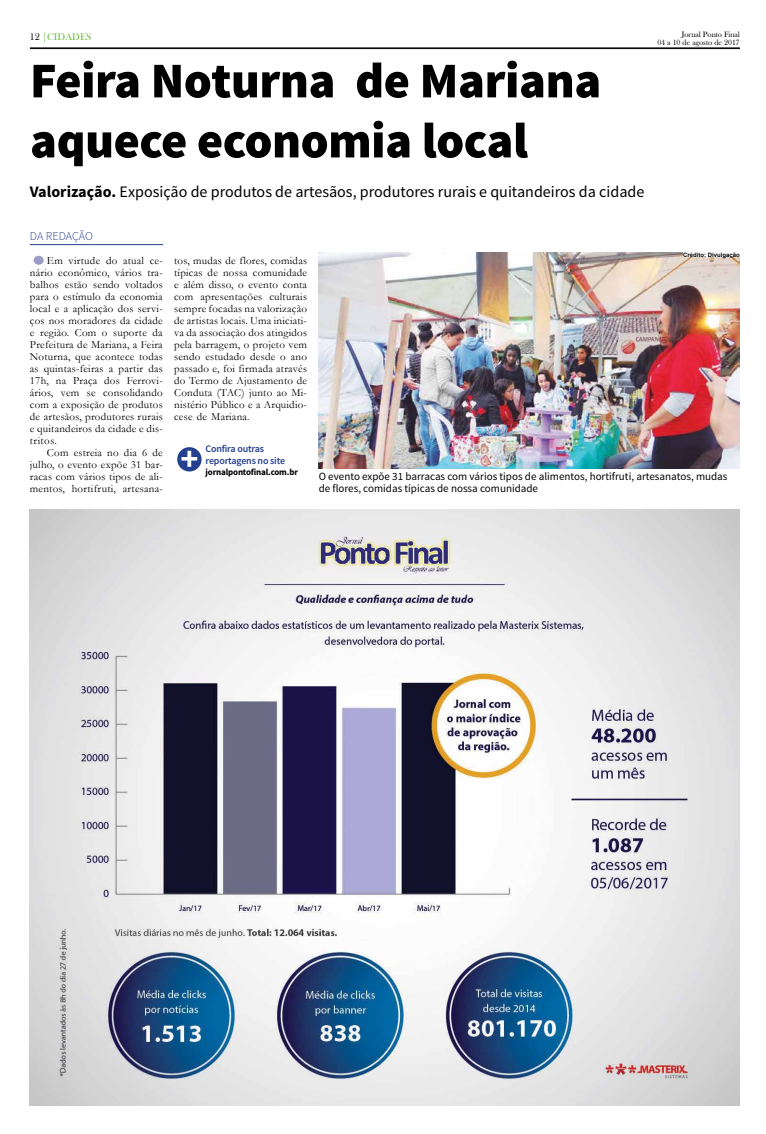
<style>
.page{position:relative;width:766px;height:1134px;background:#fff}
.page>*{position:absolute;margin:0;border:0;box-sizing:border-box;transform-origin:0 0}
.t1{font:900 50px/60.1px "Source Sans Pro";letter-spacing:-.01em;color:#000}
.t2{font:700 34px "Source Sans Pro";color:#fff}
.t3{font:16px "Source Sans Pro";color:#000}
.t4{font:300 12px "Source Sans Pro";letter-spacing:-.01em;color:#25408f}
.t5{font:11px/12px "Garamond";letter-spacing:.02em;color:#000;text-align:justify}
.t6{font:11px/12px "Source Sans Pro";color:#000}
.t7{font:600 10px/12px "Source Sans Pro";letter-spacing:-.02em;color:#25408f}
.t8{font:10px "Bask Old Face";color:#72bf44}
.t9{font:700 9px "Source Sans Pro";letter-spacing:-.02em;color:#000}
.t10{font:8px/8px "Bask Old Face";color:#000;text-align:right}
.t11{font:700 6px "Arial";color:#000}
.s1{color:#000}
.s2{font-weight:700}
</style>
<div class="page">
<hr style="left:30px;top:48px;width:709px;height:1px;background:#000">
<img style="left:30px;top:510px;width:709px;height:596px">
<hr style="left:30px;top:244px;width:133px;height:1px;background:#25408f">
<div style="left:34px;top:256px;width:10px;height:9px;background:#9b9bc5;border-radius:50%"></div>
<div style="left:177px;top:447px;width:24px;height:24px;background:#25408f;border-radius:50%"></div>
<img style="left:318px;top:252px;width:421px;height:216px">
<hr style="left:683px;top:253px;width:56px;height:4px;background:#fff">
<p class="t8" style="left:30px;top:32px;width:63px"><span class="s1">12</span> |CIDADES</p>
<p class="t10" style="left:657px;top:30px;width:84px">Jornal Ponto Final<br>04 a 10 de agosto de 2017</p>
<h1 class="t1" style="left:30px;top:53px;width:572px">Feira Noturna de Mariana aquece economia local</h1>
<h3 class="t3" style="left:30px;top:182px;width:616px"><span class="s2">Valorização.</span> Exposição de produtos de artesãos, produtores rurais e quitandeiros da cidade</h3>
<p class="t4" style="left:30px;top:229px;width:64px">DA REDAÇÃO</p>
<p class="t5" style="left:30px;top:254px;width:134px;text-indent:17px">Em virtude do atual ce&shy;nário econômico, vários tra&shy;balhos estão sendo voltados para o estímulo da economia local e a aplicação dos servi&shy;ços nos moradores da cidade e região. Com o suporte da Prefeitura de Mariana, a Feira Noturna, que acontece todas as quintas-feiras a partir das 17h, na Praça dos Ferrovi&shy;ários, vem se consolidando com a exposição de produtos de artesãos, produtores rurais e quitandeiros da cidade e dis&shy;tritos.</p>
<p class="t5" style="left:30px;top:447px;width:134px;text-indent:17px">Com estreia no dia 6 de julho, o evento expõe 31 bar&shy;racas com vários tipos de ali&shy;mentos, hortifruti, artesana-</p>
<p class="t11" style="left:683px;top:251px;width:58px">Crédito: Divulgação</p>
<p class="t5" style="left:174px;top:254px;width:134px">tos, mudas de flores, comidas típicas de nossa comunidade e além disso, o evento conta com apresentações culturais sempre focadas na valorização de artistas locais. Uma iniciati&shy;va da associação dos atingidos pela barragem, o projeto vem sendo estudado desde o ano passado e, foi firmada através do Termo de Ajustamento de Conduta (TAC) junto ao Mi&shy;nistério Público e a Arquidio&shy;cese de Mariana.</p>
<h2 class="t2" style="left:180px;top:437px;width:19px">+</h2>
<p class="t7" style="left:205px;top:443px;width:81px">Confira outras reportagens no site</p>
<p class="t9" style="left:205px;top:466px;width:94px">jornalpontofinal.com.br</p>
<p class="t6" style="left:318px;top:471px;width:410px">O evento expõe 31 barracas com vários tipos de alimentos, hortifruti, artesanatos, mudas de flores, comidas típicas de nossa comunidade</p>
</div>
